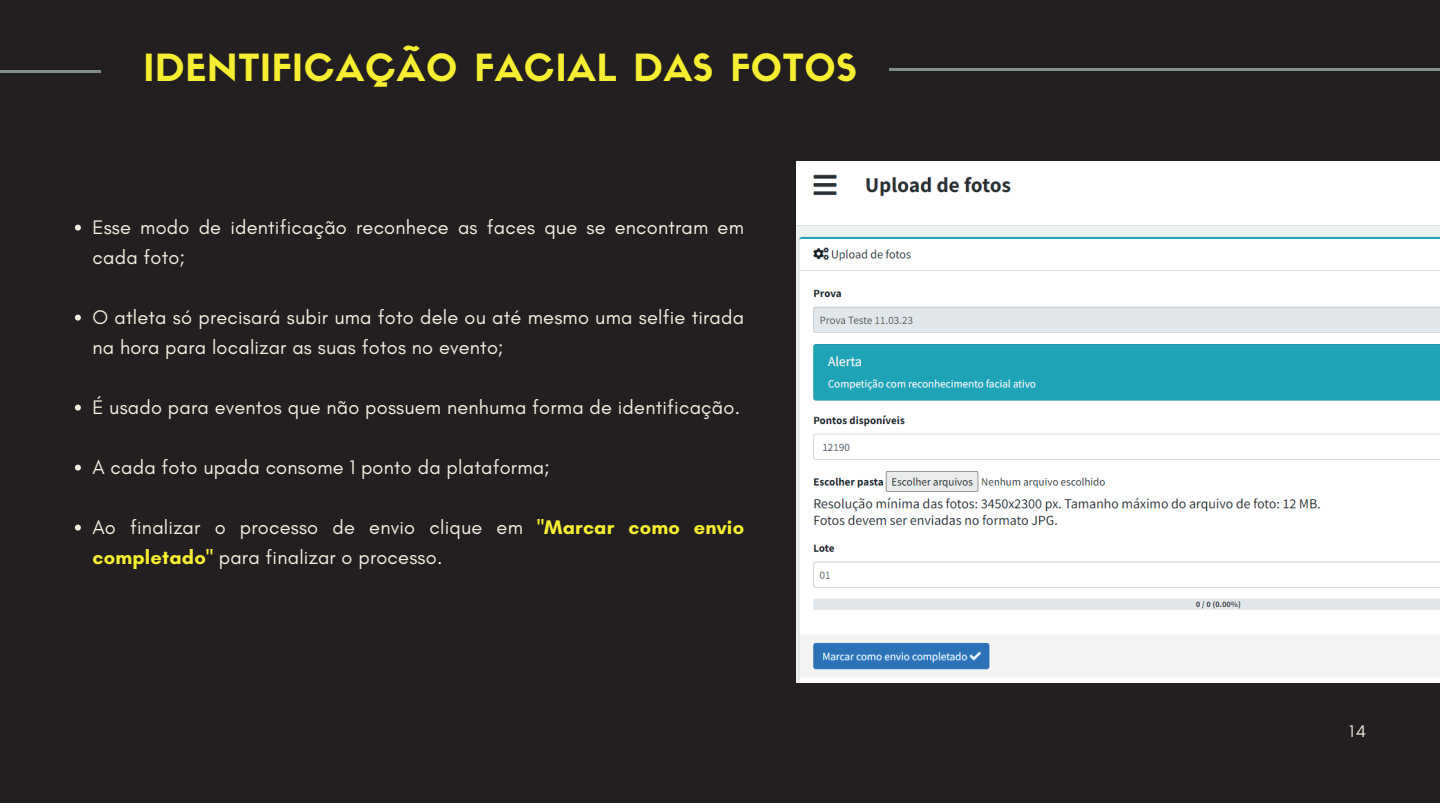
<style>
.page{position:relative;width:1440px;height:810px;background:#fff}
.page>*{position:absolute;margin:0;border:0;box-sizing:border-box;transform-origin:0 0}
.t1{font:36.8px "Sifonn Basic";letter-spacing:.02em;color:#f7ee31}
.t2{font:20px/30px "Glacial Indifference";letter-spacing:.01em;color:#efefdf}
.t3{font:17px "Glacial Indifference";color:#efefdf}
.s1{font-weight:700;color:#f7ee31}
</style>
<div class="page">
<div style="left:0;top:0;width:1440px;height:802px;background:#231f20"></div>
<hr style="left:889px;top:68px;width:551px;height:3px;background:#808f8e">
<hr style="left:0;top:71px;width:101px;height:2px;background:#808f8e">
<img style="left:796px;top:161px;width:644px;height:521px">
<svg style="left:75px;top:225px;width:6px;height:6px"></svg>
<svg style="left:75px;top:315px;width:6px;height:6px"></svg>
<svg style="left:75px;top:405px;width:6px;height:6px"></svg>
<svg style="left:75px;top:465px;width:6px;height:6px"></svg>
<svg style="left:75px;top:525px;width:6px;height:6px"></svg>
<h1 class="t1" style="left:144px;top:44px;width:715px">IDENTIFICAÇÃO FACIAL DAS FOTOS</h1>
<p class="t2" style="left:92px;top:212px;width:653px">Esse modo de identificação reconhece as faces que se encontram em cada foto;</p>
<p class="t2" style="left:92px;top:302px;width:653px">O atleta só precisará subir uma foto dele ou até mesmo uma selfie tirada na hora para localizar as suas fotos no evento;</p>
<p class="t2" style="left:92px;top:392px;width:649px">É usado para eventos que não possuem nenhuma forma de identificação.</p>
<p class="t2" style="left:92px;top:452px;width:459px">A cada foto upada consome 1 ponto da plataforma;</p>
<p class="t2" style="left:92px;top:512px;width:653px">Ao finalizar o processo de envio clique em <span class="s1">"Marcar como envio completado"</span> para finalizar o processo.</p>
<p class="t3" style="left:1349px;top:721px;width:18px">14</p>
</div>
